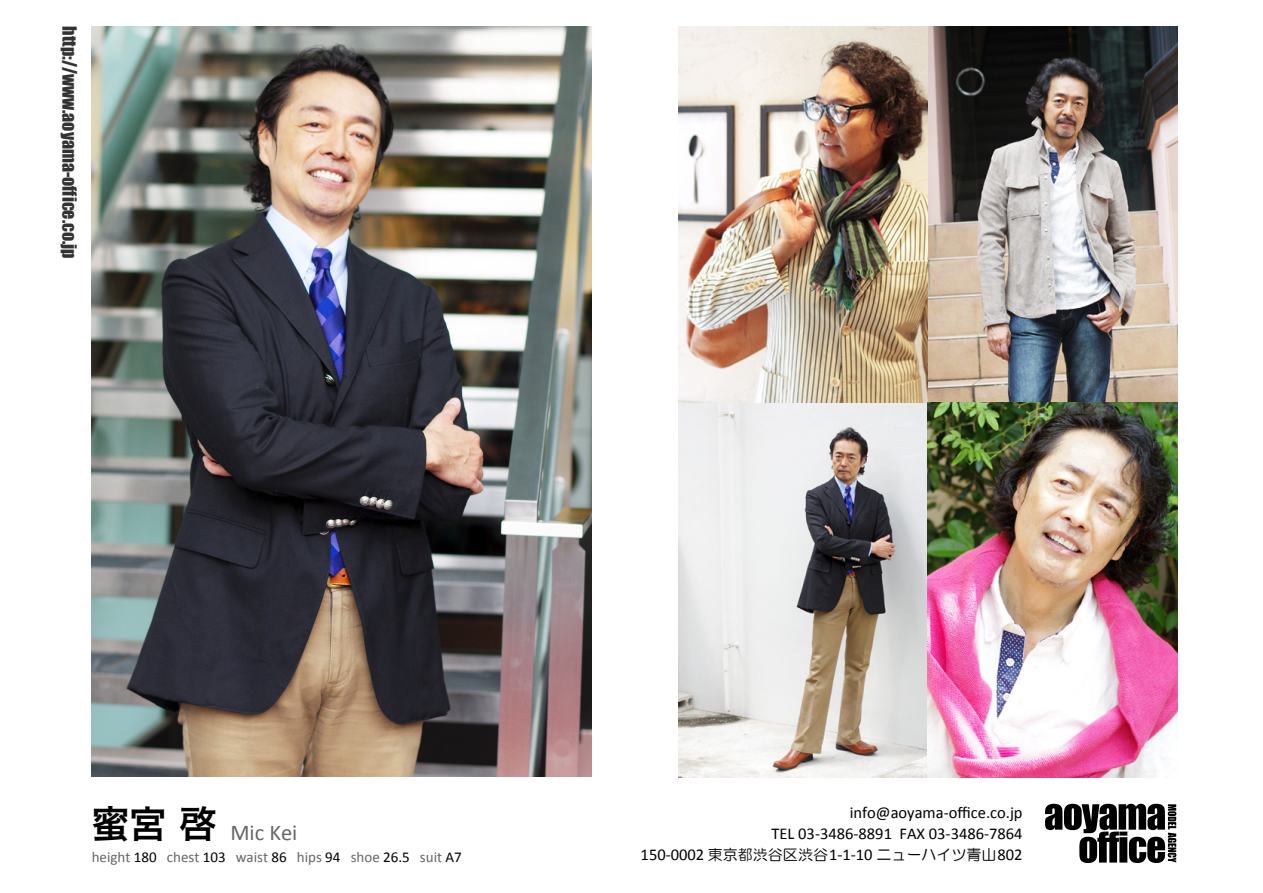
<style>
.page{position:relative;width:1263px;height:893px;background:#fff}
.page>*{position:absolute;margin:0;border:0;box-sizing:border-box;transform-origin:0 0}
.t1{font:22.5px "Calibri";color:#666}
.t2{font:18px "Impact";color:#333}
.t3{font:16.5px/21px "Calibri";color:#000;text-align:right}
.t4{font:15px "Calibri";color:#666}
.s1{font-family:"Hira Kaku Pro W6";font-size:37.5px;color:#000}
.s2{color:#000}
.s3{font-family:"HG Maru Gothic MPRO";font-size:15px}
</style>
<div class="page">
<svg style="left:1045px;top:804px;width:131px;height:59px"></svg>
<img style="left:678px;top:26px;width:499px;height:752px">
<img style="left:92px;top:26px;width:499px;height:751px">
<p class="t2" style="left:84px;top:26px;width:234px;rotate:90deg">http://www.aoyama-office.co.jp</p>
<h1 class="t1" style="left:92px;top:818px;width:207px"><span class="s1">蜜宮 啓</span> Mic Kei</h1>
<p class="t4" style="left:92px;top:848px;width:372px">height <span class="s2">180</span> chest <span class="s2">103</span> waist <span class="s2">86</span> hips <span class="s2">94</span> shoe <span class="s2">26.5</span> suit <span class="s2">A7</span></p>
<p class="t3" style="left:641px;top:802px;width:384px">info@aoyama-office.co.jp<br>TEL 03-3486-8891 FAX 03-3486-7864<br>150-0002 <span class="s3">東京都渋谷区渋谷</span>1-1-10 <span class="s3">ニューハイツ青山</span>802</p>
</div>
